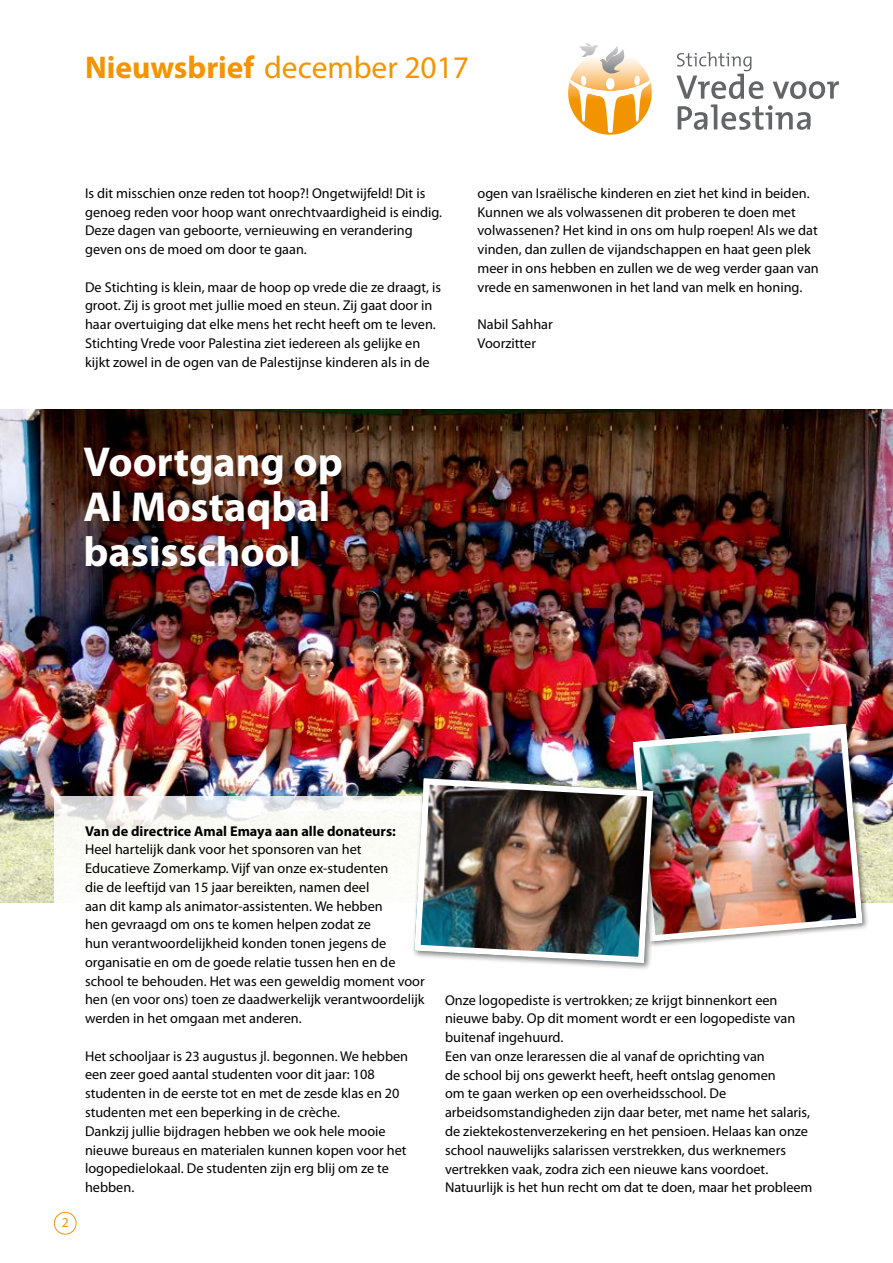
<style>
.page{position:relative;width:893px;height:1263px;background:#fff}
.page>*{position:absolute;margin:0;border:0;box-sizing:border-box;transform-origin:0 0}
.t1{font:700 42px/45px "Myriad Pro";color:#fff}
.t2{font:31.5px "Myriad Pro";color:#f39400}
.t3{font:14.25px/18.8px "Myriad Pro";color:#000}
.t4{font:700 14.25px "Myriad Pro";color:#000}
.t5{font:13.5px "Myriad Pro";color:#f39400}
.s1{font-weight:700}
</style>
<div class="page">
<svg style="left:676px;top:52px;width:163px;height:78px"></svg>
<svg style="left:568px;top:43px;width:84px;height:90px"></svg>
<div style="left:54px;top:1212px;width:22px;height:22px;border:1px solid #f39400;border-radius:50%"></div>
<img style="left:0;top:409px;width:893px;height:493px">
<div style="left:54px;top:797px;width:391px;height:151px;background:#fff"></div>
<div style="left:630px;top:721px;width:239px;height:227px;background:#000;opacity:.5"></div>
<img style="left:633px;top:724px;width:230px;height:217px">
<div style="left:633px;top:724px;width:229px;height:217px;border:6px solid #fff;border-radius:17px"></div>
<div style="left:411px;top:775px;width:250px;height:195px;background:#000;opacity:.5"></div>
<img style="left:411px;top:775px;width:245px;height:191px">
<h2 class="t2" style="left:85px;top:50px;width:385px"><span class="s1">Nieuwsbrief</span> december 2017</h2>
<p class="t3" style="left:85px;top:184px;width:359px">Is dit misschien onze reden tot hoop?! Ongetwijfeld! Dit is genoeg reden voor hoop want onrechtvaardigheid is eindig.<br>Deze dagen van geboorte, vernieuwing en verandering geven ons de moed om door te gaan.</p>
<p class="t3" style="left:85px;top:278px;width:358px">De Stichting is klein, maar de hoop op vrede die ze draagt, is groot. Zij is groot met jullie moed en steun. Zij gaat door in haar overtuiging dat elke mens het recht heeft om te leven.<br>Stichting Vrede voor Palestina ziet iedereen als gelijke en kijkt zowel in de ogen van de Palestijnse kinderen als in de</p>
<h1 class="t1" style="left:84px;top:440px;width:261px">Voortgang op<br>Al Mostaqbal basisschool</h1>
<p class="t3" style="left:477px;top:184px;width:343px">ogen van Israëlische kinderen en ziet het kind in beiden.<br>Kunnen we als volwassenen dit proberen te doen met volwassenen? Het kind in ons om hulp roepen! Als we dat vinden, dan zullen de vijandschappen en haat geen plek meer in ons hebben en zullen we de weg verder gaan van vrede en samenwonen in het land van melk en honing.</p>
<p class="t3" style="left:477px;top:315px;width:77px">Nabil Sahhar<br>Voorzitter</p>
<p class="t5" style="left:62px;top:1215px;width:8px">2</p>
<p class="t4" style="left:85px;top:823px;width:312px">Van de directrice Amal Emaya aan alle donateurs:</p>
<p class="t3" style="left:85px;top:840px;width:341px">Heel hartelijk dank voor het sponsoren van het Educatieve Zomerkamp. Vijf van onze ex-studenten<br>die de leeftijd van 15 jaar bereikten, namen deel<br>aan dit kamp als animator-assistenten. We hebben<br>hen gevraagd om ons te komen helpen zodat ze<br>hun verantwoordelijkheid konden tonen jegens de organisatie en om de goede relatie tussen hen en de school te behouden. Het was een geweldig moment voor hen (en voor ons) toen ze daadwerkelijk verantwoordelijk werden in het omgaan met anderen.</p>
<p class="t3" style="left:85px;top:1047px;width:325px">Het schooljaar is 23 augustus jl. begonnen. We hebben een zeer goed aantal studenten voor dit jaar: 108 studenten in de eerste tot en met de zesde klas en 20 studenten met een beperking in de crèche.<br>Dankzij jullie bijdragen hebben we ook hele mooie nieuwe bureaus en materialen kunnen kopen voor het logopedielokaal. De studenten zijn erg blij om ze te hebben.</p>
<p class="t3" style="left:445px;top:991px;width:369px">Onze logopediste is vertrokken; ze krijgt binnenkort een nieuwe baby. Op dit moment wordt er een logopediste van buitenaf ingehuurd.<br>Een van onze leraressen die al vanaf de oprichting van<br>de school bij ons gewerkt heeft, heeft ontslag genomen<br>om te gaan werken op een overheidsschool. De arbeidsomstandigheden zijn daar beter, met name het salaris, de ziektekostenverzekering en het pensioen. Helaas kan onze school nauwelijks salarissen verstrekken, dus werknemers vertrekken vaak, zodra zich een nieuwe kans voordoet.<br>Natuurlijk is het hun recht om dat te doen, maar het probleem</p>
</div>
